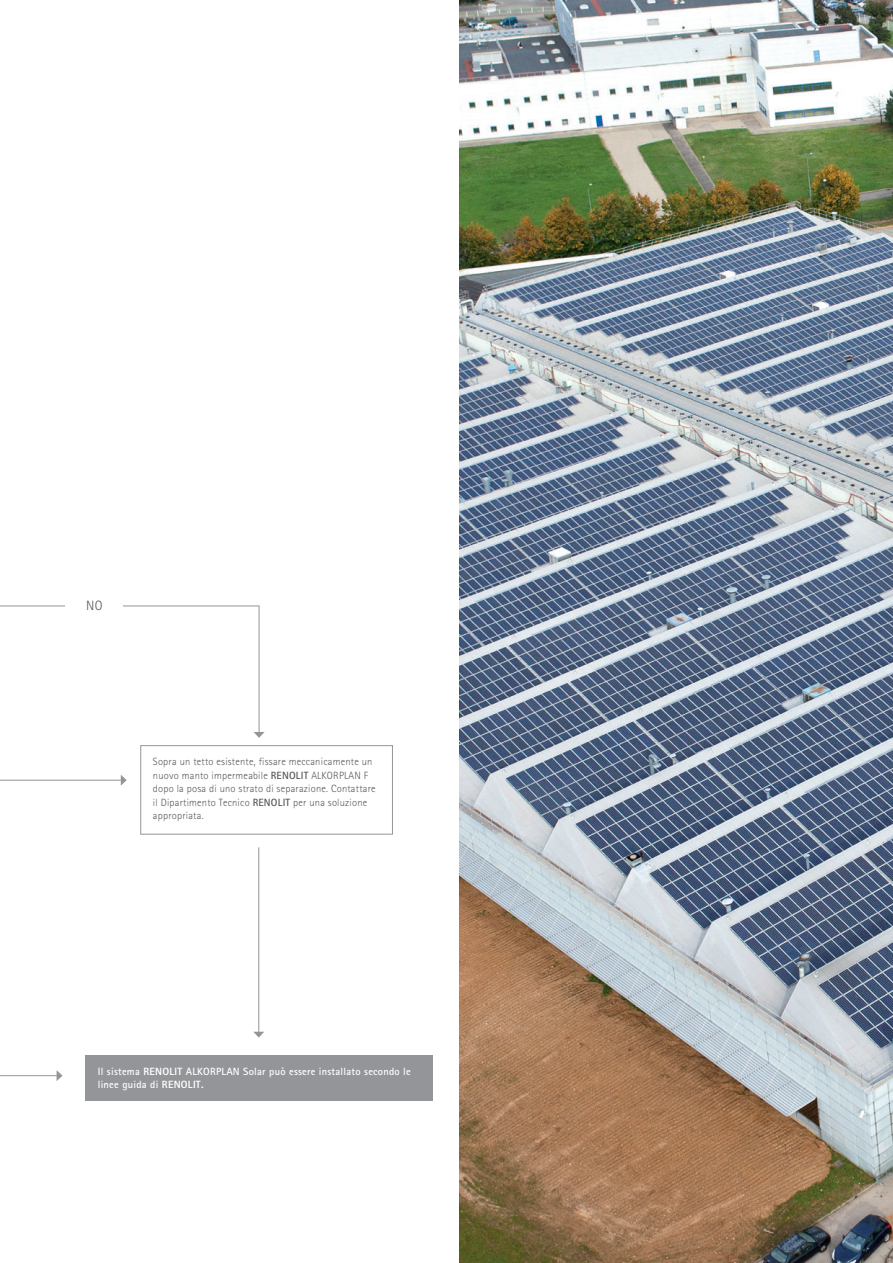
<style>
.page{position:relative;width:893px;height:1263px;background:#fff}
.page>*{position:absolute;margin:0;border:0;box-sizing:border-box;transform-origin:0 0}
.t1{font:300 13.5px "Rotis Sans Serif Pro";color:#57585a}
.t2{font:300 10.5px/13.5px "Rotis Sans Serif Pro";letter-spacing:.02em;color:#57585a}
.t3{font:700 10.5px/13.5px "Rotis Sans Serif Pro";letter-spacing:.02em;color:#fff}
.s1{font-weight:700}
.s2{font-weight:800}
</style>
<div class="page">
<div style="left:140px;top:745px;width:253px;height:89px;border:1px solid #939598"></div>
<div style="left:86px;top:1055px;width:347px;height:45px;background:#939598"></div>
<img style="left:459px;top:0;width:434px;height:1263px">
<hr style="left:0;top:606px;width:259px;height:1px;background:#939598">
<hr style="left:258px;top:847px;width:1px;height:185px;background:#939598">
<svg style="left:253px;top:1032px;width:11px;height:5px"></svg>
<hr style="left:259px;top:606px;width:1px;height:127px;background:#939598">
<svg style="left:254px;top:732px;width:11px;height:6px"></svg>
<div style="left:65px;top:600px;width:58px;height:11px;background:#fff"></div>
<hr style="left:0;top:1075px;width:57px;height:1px;background:#939598">
<svg style="left:57px;top:1071px;width:5px;height:10px"></svg>
<hr style="left:0;top:780px;width:122px;height:1px;background:#939598">
<svg style="left:121px;top:775px;width:6px;height:11px"></svg>
<p class="t1" style="left:86px;top:598px;width:18px">NO</p>
<p class="t2" style="left:153px;top:755px;width:224px">Sopra un tetto esistente, fissare meccanicamente un nuovo manto impermeabile <span class="s1">RENOLIT</span> ALKORPLAN F dopo la posa di uno strato di separazione. Contattare il Dipartimento Tecnico <span class="s1">RENOLIT</span> per una soluzione appropriata.</p>
<p class="t3" style="left:98px;top:1064px;width:315px">Il sistema <span class="s2">RENOLIT</span> ALKORPLAN Solar può essere installato secondo le linee guida di <span class="s2">RENOLIT</span>.</p>
</div>
